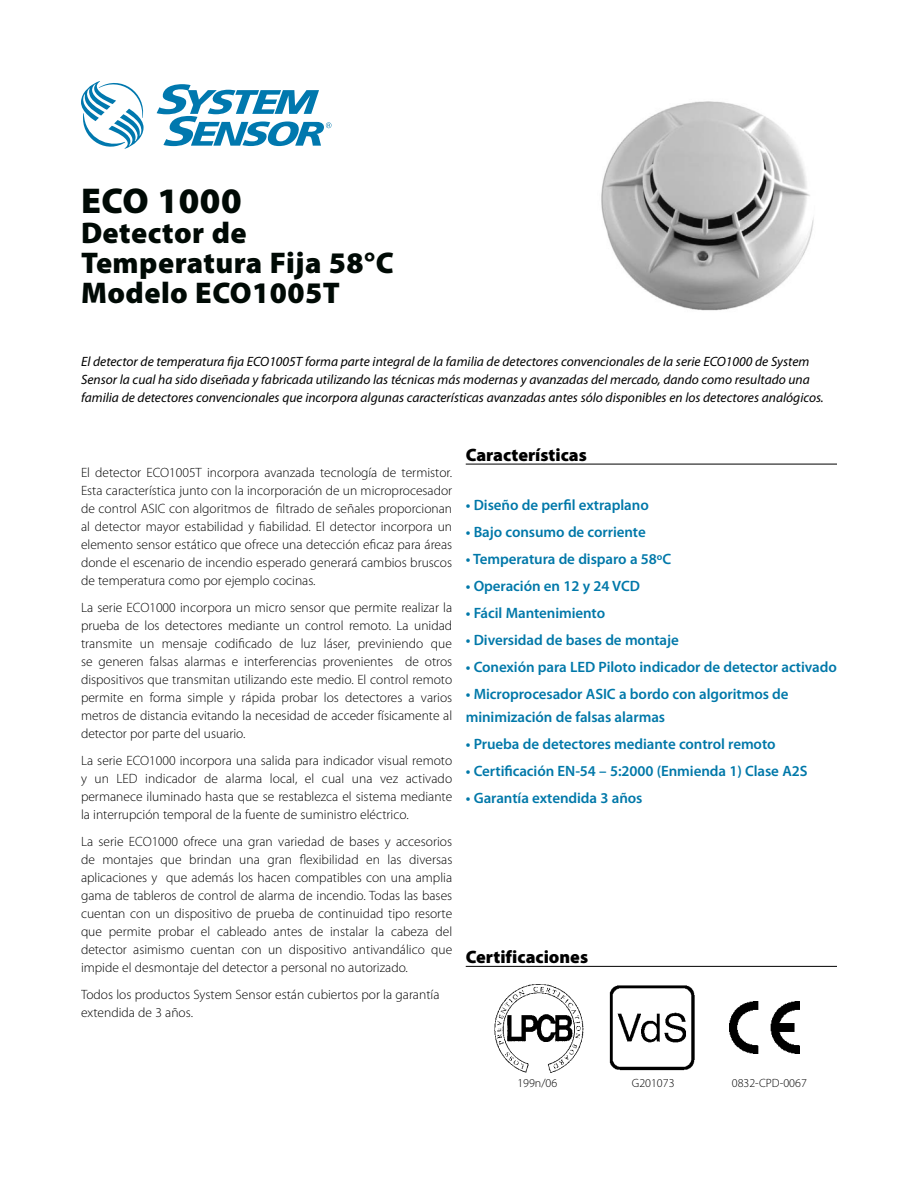
<style>
.page{position:relative;width:918px;height:1188px;background:#fff}
.page>*{position:absolute;margin:0;border:0;box-sizing:border-box;transform-origin:0 0}
.t1{font:900 36px "Myriad Pro";letter-spacing:.015em;color:#000a05}
.t2{font:900 30px/30px "Myriad Pro";letter-spacing:.015em;color:#000a05}
.t3{font:900 18px "Myriad Pro";color:#000}
.t4{font:600 15px/22.5px "Myriad Pro";letter-spacing:-.005em;color:#0078a9}
.t5{font:300 13.5px/18px "Myriad Pro";color:#000;text-align:justify}
.t6{font:italic 13.5px/18px "Myriad Pro";color:#000}
.t7{font:300 12px "Myriad Pro";color:#000}
</style>
<div class="page">
<svg style="left:81px;top:81px;width:63px;height:68px"></svg>
<svg style="left:157px;top:84px;width:174px;height:62px"></svg>
<img style="left:494px;top:984px;width:90px;height:89px">
<img style="left:609px;top:985px;width:86px;height:86px">
<img style="left:729px;top:1001px;width:71px;height:52px">
<hr style="left:466px;top:966px;width:371px;height:1px;background:#000">
<hr style="left:466px;top:464px;width:371px;height:1px;background:#000">
<img style="left:601px;top:101px;width:213px;height:210px">
<h1 class="t1" style="left:81px;top:177px;width:162px">ECO 1000</h1>
<h2 class="t2" style="left:81px;top:217px;width:314px">Detector de<br>Temperatura Fija 58°C<br>Modelo ECO1005T</h2>
<p class="t6" style="left:81px;top:353px;width:744px">El detector de temperatura fija ECO1005T forma parte integral de la familia de detectores convencionales de la serie ECO1000 de System<br>Sensor la cual ha sido diseñada y fabricada utilizando las técnicas más modernas y avanzadas del mercado, dando como resultado una familia de detectores convencionales que incorpora algunas características avanzadas antes sólo disponibles en los detectores analógicos.</p>
<p class="t5" style="left:81px;top:463px;width:373px">El detector ECO1005T incorpora avanzada tecnología de termistor.<br>Esta característica junto con la incorporación de un microprocesador de control ASIC con algoritmos de filtrado de señales proporcionan al detector mayor estabilidad y fiabilidad. El detector incorpora un elemento sensor estático que ofrece una detección eficaz para áreas donde el escenario de incendio esperado generará cambios bruscos de temperatura como por ejemplo cocinas.</p>
<p class="t5" style="left:81px;top:598px;width:373px">La serie ECO1000 incorpora un micro sensor que permite realizar la prueba de los detectores mediante un control remoto. La unidad transmite un mensaje codificado de luz láser, previniendo que se generen falsas alarmas e interferencias provenientes de otros dispositivos que transmitan utilizando este medio. El control remoto permite en forma simple y rápida probar los detectores a varios metros de distancia evitando la necesidad de acceder físicamente al detector por parte del usuario.</p>
<p class="t5" style="left:81px;top:751px;width:373px">La serie ECO1000 incorpora una salida para indicador visual remoto y un LED indicador de alarma local, el cual una vez activado permanece iluminado hasta que se restablezca el sistema mediante la interrupción temporal de la fuente de suministro eléctrico.</p>
<p class="t5" style="left:81px;top:832px;width:373px">La serie ECO1000 ofrece una gran variedad de bases y accesorios de montajes que brindan una gran flexibilidad en las diversas aplicaciones y que además los hacen compatibles con una amplia gama de tableros de control de alarma de incendio. Todas las bases cuentan con un dispositivo de prueba de continuidad tipo resorte que permite probar el cableado antes de instalar la cabeza del detector asimismo cuentan con un dispositivo antivandálico que impide el desmontaje del detector a personal no autorizado.</p>
<p class="t5" style="left:81px;top:985px;width:360px">Todos los productos System Sensor están cubiertos por la garantía extendida de 3 años.</p>
<h3 class="t3" style="left:466px;top:443px;width:123px">Características</h3>
<p class="t4" style="left:466px;top:494px;width:185px">• Diseño de perfil extraplano</p>
<p class="t4" style="left:466px;top:521px;width:182px">• Bajo consumo de corriente</p>
<p class="t4" style="left:466px;top:548px;width:207px">• Temperatura de disparo a 58ºC</p>
<p class="t4" style="left:466px;top:575px;width:176px">• Operación en 12 y 24 VCD</p>
<p class="t4" style="left:466px;top:602px;width:141px">• Fácil Mantenimiento</p>
<p class="t4" style="left:466px;top:629px;width:215px">• Diversidad de bases de montaje</p>
<p class="t4" style="left:466px;top:656px;width:373px">• Conexión para LED Piloto indicador de detector activado</p>
<p class="t4" style="left:466px;top:683px;width:324px">• Microprocesador ASIC a bordo con algoritmos de minimización de falsas alarmas</p>
<p class="t4" style="left:466px;top:732px;width:311px">• Prueba de detectores mediante control remoto</p>
<p class="t4" style="left:466px;top:759px;width:343px">• Certificación EN-54 – 5:2000 (Enmienda 1) Clase A2S</p>
<p class="t4" style="left:466px;top:786px;width:178px">• Garantía extendida 3 años</p>
<h3 class="t3" style="left:466px;top:945px;width:124px">Certificaciones</h3>
<p class="t7" style="left:517px;top:1075px;width:41px">199n/06</p>
<p class="t7" style="left:632px;top:1075px;width:44px">G201073</p>
<p class="t7" style="left:732px;top:1075px;width:76px">0832-CPD-0067</p>
</div>
